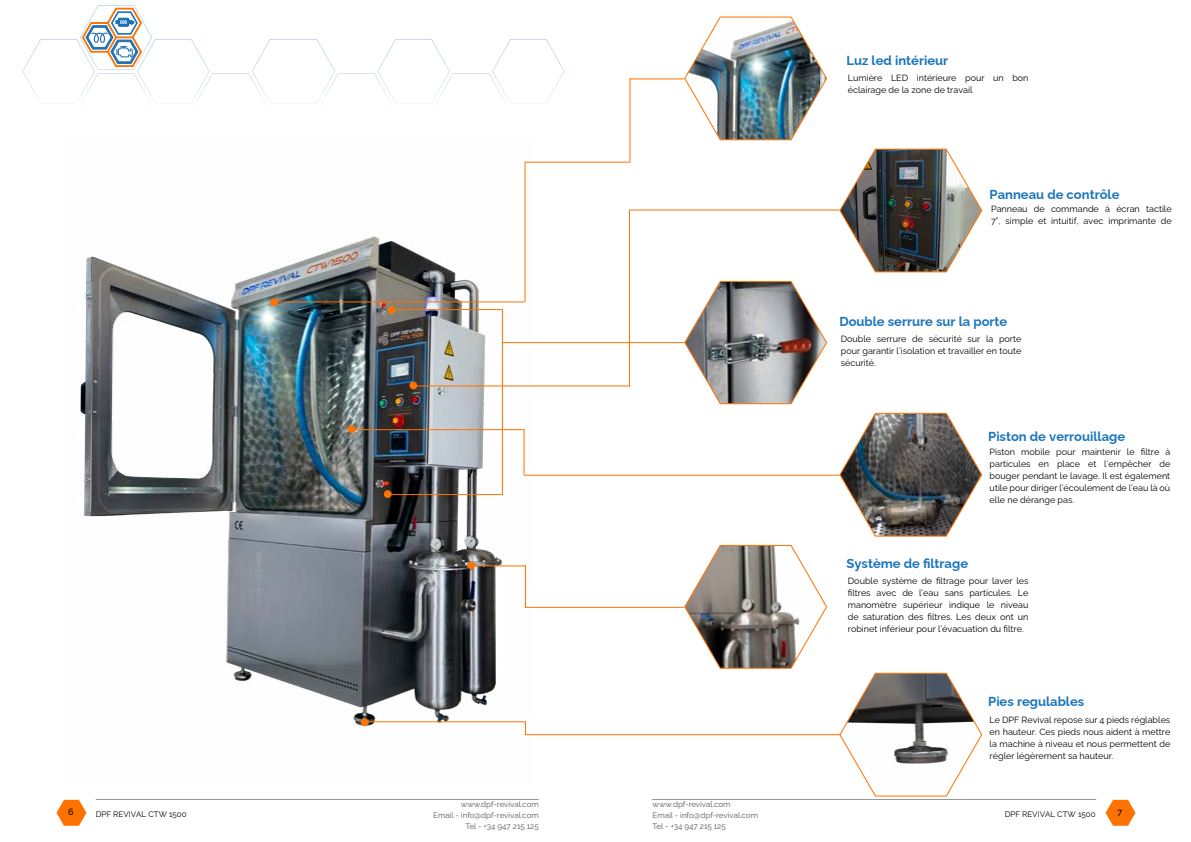
<style>
.page{position:relative;width:1191px;height:842px;background:#fff}
.page>*{position:absolute;margin:0;border:0;box-sizing:border-box;transform-origin:0 0}
.t1{font:700 13px "Raleway";color:#1c75bc}
.t2{font:9px/12px "Raleway";color:#000;text-align:justify}
.t3{font:500 9px "Raleway";color:#000}
.t4{font:8px/11px "Raleway";color:#58595b}
.t5{font:8px "Raleway";color:#000}
</style>
<div class="page">
<img style="left:78px;top:161px;width:455px;height:575px">
<svg style="left:23px;top:5px;width:541px;height:98px"></svg>
<svg style="left:82px;top:8px;width:59px;height:59px"></svg>
<hr style="left:278px;top:301px;width:246px;height:1px;background:#ff7200">
<div style="left:361px;top:719px;width:7px;height:7px;background:#ff7200;border-radius:50%"></div>
<div style="left:361px;top:718px;width:8px;height:8px;border:1px solid #ff7200;border-radius:50%"></div>
<div style="left:384px;top:491px;width:7px;height:6px;background:#ff7200;border-radius:50%"></div>
<div style="left:384px;top:490px;width:7px;height:8px;border:1px solid #ff7200;border-radius:50%"></div>
<div style="left:388px;top:307px;width:7px;height:6px;background:#ff7200;border-radius:50%"></div>
<div style="left:388px;top:306px;width:7px;height:8px;border:1px solid #ff7200;border-radius:50%"></div>
<div style="left:348px;top:426px;width:7px;height:7px;background:#ff7200;border-radius:50%"></div>
<div style="left:348px;top:425px;width:7px;height:8px;border:1px solid #ff7200;border-radius:50%"></div>
<div style="left:410px;top:382px;width:7px;height:7px;background:#ff7200;border-radius:50%"></div>
<div style="left:409px;top:382px;width:8px;height:7px;border:1px solid #ff7200;border-radius:50%"></div>
<div style="left:467px;top:562px;width:7px;height:7px;background:#ff7200;border-radius:50%"></div>
<div style="left:467px;top:561px;width:8px;height:8px;border:1px solid #ff7200;border-radius:50%"></div>
<div style="left:271px;top:299px;width:6px;height:7px;background:#ff7200;border-radius:50%"></div>
<div style="left:270px;top:298px;width:8px;height:8px;border:1px solid #ff7200;border-radius:50%"></div>
<hr style="left:524px;top:162px;width:1px;height:140px;background:#ff7200">
<hr style="left:525px;top:162px;width:104px;height:1px;background:#ff7200">
<hr style="left:415px;top:385px;width:215px;height:1px;background:#ff7200">
<svg style="left:525px;top:721px;width:1px;height:13px"></svg>
<hr style="left:525px;top:734px;width:315px;height:1px;background:#ff7200">
<hr style="left:365px;top:721px;width:160px;height:1px;background:#ff7200">
<hr style="left:502px;top:309px;width:1px;height:186px;background:#ff7200">
<hr style="left:391px;top:309px;width:111px;height:1px;background:#ff7200">
<hr style="left:388px;top:494px;width:114px;height:1px;background:#ff7200">
<hr style="left:524px;top:607px;width:160px;height:1px;background:#ff7200">
<hr style="left:525px;top:565px;width:1px;height:42px;background:#ff7200">
<hr style="left:471px;top:565px;width:54px;height:1px;background:#ff7200">
<hr style="left:354px;top:429px;width:170px;height:1px;background:#ff7200">
<hr style="left:629px;top:78px;width:55px;height:1px;background:#ff7200">
<hr style="left:629px;top:78px;width:1px;height:85px;background:#ff7200">
<hr style="left:629px;top:210px;width:1px;height:176px;background:#ff7200">
<hr style="left:629px;top:209px;width:210px;height:1px;background:#ff7200">
<hr style="left:523px;top:430px;width:1px;height:45px;background:#ff7200">
<hr style="left:524px;top:475px;width:315px;height:1px;background:#ff7200">
<hr style="left:502px;top:342px;width:184px;height:1px;background:#ff7200">
<svg style="left:56px;top:800px;width:30px;height:26px"></svg>
<svg style="left:1105px;top:800px;width:30px;height:26px"></svg>
<hr style="left:96px;top:799px;width:443px;height:1px;background:#939598">
<hr style="left:652px;top:799px;width:444px;height:1px;background:#939598">
<img style="left:683px;top:16px;width:144px;height:125px">
<svg style="left:683px;top:281px;width:144px;height:124px"></svg>
<img style="left:838px;top:412px;width:145px;height:125px">
<img style="left:838px;top:148px;width:145px;height:125px">
<svg style="left:683px;top:544px;width:144px;height:125px"></svg>
<svg style="left:838px;top:672px;width:145px;height:125px"></svg>
<h1 class="t1" style="left:846px;top:50px;width:103px">Luz led intérieur</h1>
<p class="t2" style="left:848px;top:71px;width:182px">Lumière LED intérieure pour un bon éclairage de la zone de travail</p>
<h1 class="t1" style="left:989px;top:184px;width:131px">Panneau de contrôle</h1>
<p class="t2" style="left:991px;top:202px;width:182px">Panneau de commande à écran tactile<br>7”, simple et intuitif, avec imprimante de</p>
<h1 class="t1" style="left:839px;top:311px;width:169px">Double serrure sur la porte</h1>
<p class="t2" style="left:840px;top:332px;width:182px">Double serrure de sécurité sur la porte pour garantir l’isolation et travailler en toute sécurité.</p>
<h1 class="t1" style="left:988px;top:426px;width:138px">Piston de verrouillage</h1>
<h1 class="t1" style="left:846px;top:553px;width:123px">Système de filtrage</h1>
<p class="t2" style="left:989px;top:444px;width:182px">Piston mobile pour maintenir le filtre à particules en place et l’empêcher de bouger pendant le lavage. Il est également utile pour diriger l’écoulement de l’eau là où elle ne dérange pas.</p>
<p class="t2" style="left:848px;top:574px;width:182px">Double système de filtrage pour laver les filtres avec de l’eau sans particules. Le manomètre supérieur indique le niveau de saturation des filtres. Les deux ont un robinet inférieur pour l’évacuation du filtre.</p>
<h1 class="t1" style="left:988px;top:691px;width:97px">Pies regulables</h1>
<p class="t2" style="left:989px;top:712px;width:182px">Le DPF Revival repose sur 4 pieds réglables en hauteur. Ces pieds nous aident à mettre la machine à niveau et nous permettent de régler légèrement sa hauteur.</p>
<p class="t4" style="left:433px;top:797px;width:107px;text-align:right">www.dpf-revival.com<br>Email - info@dpf-revival.com<br>Tel - +34 947 215 125</p>
<p class="t4" style="left:652px;top:798px;width:107px">www.dpf-revival.com<br>Email - info@dpf-revival.com<br>Tel - +34 947 215 125</p>
<p class="t3" style="left:68px;top:805px;width:7px">6</p>
<p class="t5" style="left:96px;top:807px;width:92px">DPF REVIVAL CTW 1500</p>
<p class="t5" style="left:1004px;top:807px;width:92px">DPF REVIVAL CTW 1500</p>
<p class="t3" style="left:1117px;top:805px;width:6px">7</p>
</div>
